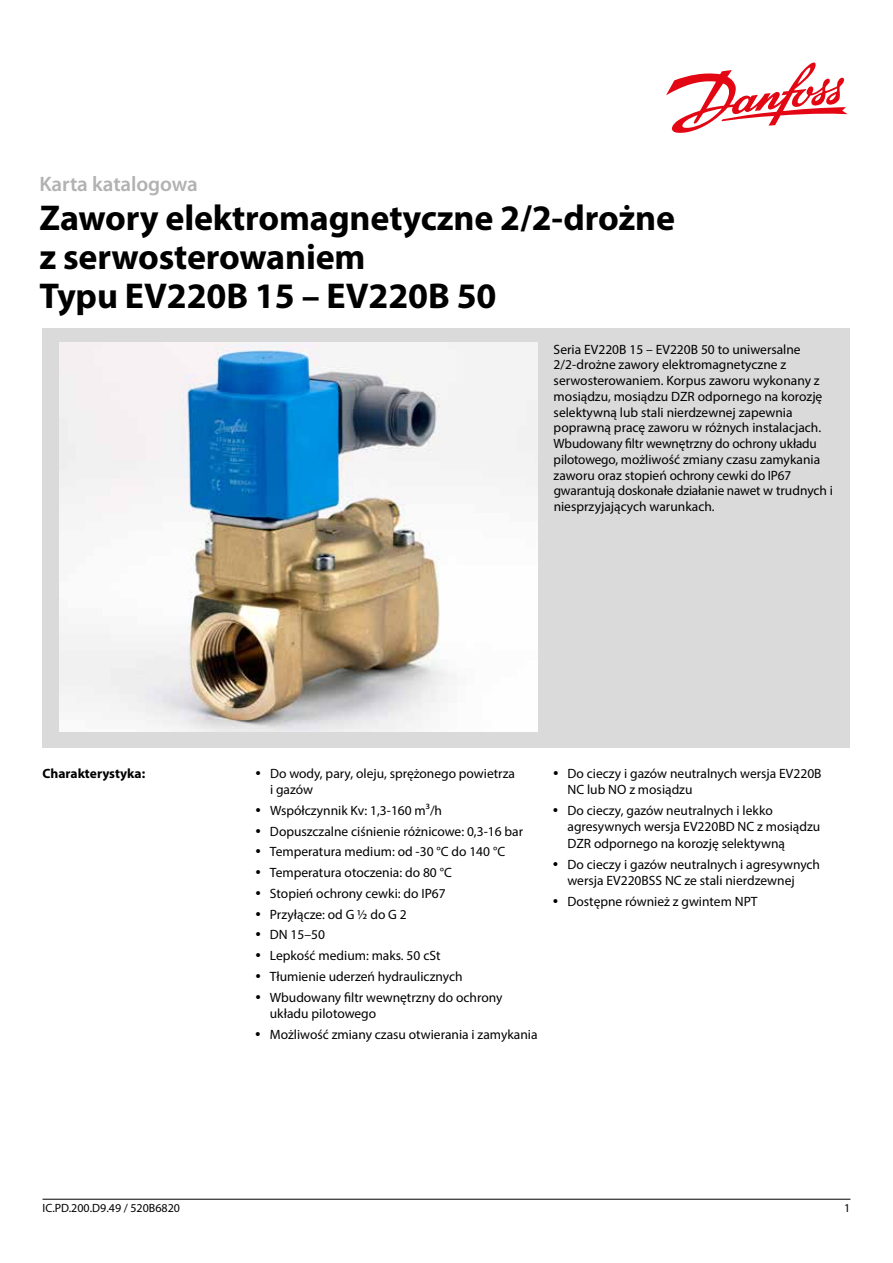
<style>
.page{position:relative;width:893px;height:1263px;background:#fff}
.page>*{position:absolute;margin:0;border:0;box-sizing:border-box;transform-origin:0 0}
.t1{font:700 36px/39px "Myriad Pro";letter-spacing:-.005em;color:#000}
.t2{font:600 21px "Myriad Pro";letter-spacing:-.005em;color:#b3b2b2}
.t3{font:13.5px/15.8px "Myriad Pro";color:#000}
.t4{font:700 13.5px "Myriad Pro";color:#000}
.t5{font:12px "Myriad Pro";color:#000}
</style>
<div class="page">
<svg style="left:666px;top:62px;width:181px;height:71px"></svg>
<hr style="left:43px;top:1199px;width:807px;height:1px;background:#000">
<div style="left:43px;top:328px;width:807px;height:419px;background:#dadada"></div>
<img style="left:60px;top:342px;width:477px;height:389px">
<h2 class="t2" style="left:39px;top:172px;width:160px">Karta katalogowa</h2>
<h1 class="t1" style="left:39px;top:197px;width:637px">Zawory elektromagnetyczne 2/2-drożne z serwosterowaniem<br>Typu EV220B 15 – EV220B 50</h1>
<p class="t3" style="left:554px;top:341px;width:281px">Seria EV220B 15 – EV220B 50 to uniwersalne 2/2-drożne zawory elektromagnetyczne z serwosterowaniem. Korpus zaworu wykonany z mosiądzu, mosiądzu DZR odpornego na korozję selektywną lub stali nierdzewnej zapewnia poprawną pracę zaworu w różnych instalacjach.<br>Wbudowany filtr wewnętrzny do ochrony układu pilotowego, możliwość zmiany czasu zamykania zaworu oraz stopień ochrony cewki do IP67 gwarantują doskonałe działanie nawet w trudnych i niesprzyjających warunkach.</p>
<p class="t4" style="left:43px;top:764px;width:104px">Charakterystyka:</p>
<p class="t5" style="left:43px;top:1201px;width:139px">IC.PD.200.D9.49 / 520B6820</p>
<p class="t3" style="left:270px;top:765px;width:247px;line-height:16.5px">Do wody, pary, oleju, sprężonego powietrza i gazów</p>
<p class="t3" style="left:270px;top:800px;width:255px;line-height:20.7px">Współczynnik Kv: 1,3-160 m³/h<br>Dopuszczalne ciśnienie różnicowe: 0,3-16 bar<br>Temperatura medium: od -30 °C do 140 °C<br>Temperatura otoczenia: do 80 °C<br>Stopień ochrony cewki: do IP67<br>Przyłącze: od G ½ do G 2<br>DN 15–50<br>Lepkość medium: maks. 50 cSt<br>Tłumienie uderzeń hydraulicznych<br>Wbudowany filtr wewnętrzny do ochrony</p>
<p class="t3" style="left:270px;top:1003px;width:269px;line-height:20.7px">układu pilotowego<br>Możliwość zmiany czasu otwierania i zamykania</p>
<p class="t3" style="left:567px;top:765px;width:256px;line-height:16.5px">Do cieczy i gazów neutralnych wersja EV220B<br>NC lub NO z mosiądzu</p>
<p class="t3" style="left:567px;top:802px;width:254px;line-height:16.5px">Do cieczy, gazów neutralnych i lekko agresywnych wersja EV220BD NC z mosiądzu<br>DZR odpornego na korozję selektywną</p>
<p class="t3" style="left:567px;top:856px;width:254px;line-height:16.5px">Do cieczy i gazów neutralnych i agresywnych wersja EV220BSS NC ze stali nierdzewnej</p>
<p class="t3" style="left:567px;top:893px;width:192px">Dostępne również z gwintem NPT</p>
<p class="t5" style="left:844px;top:1201px;width:8px">1</p>
</div>
